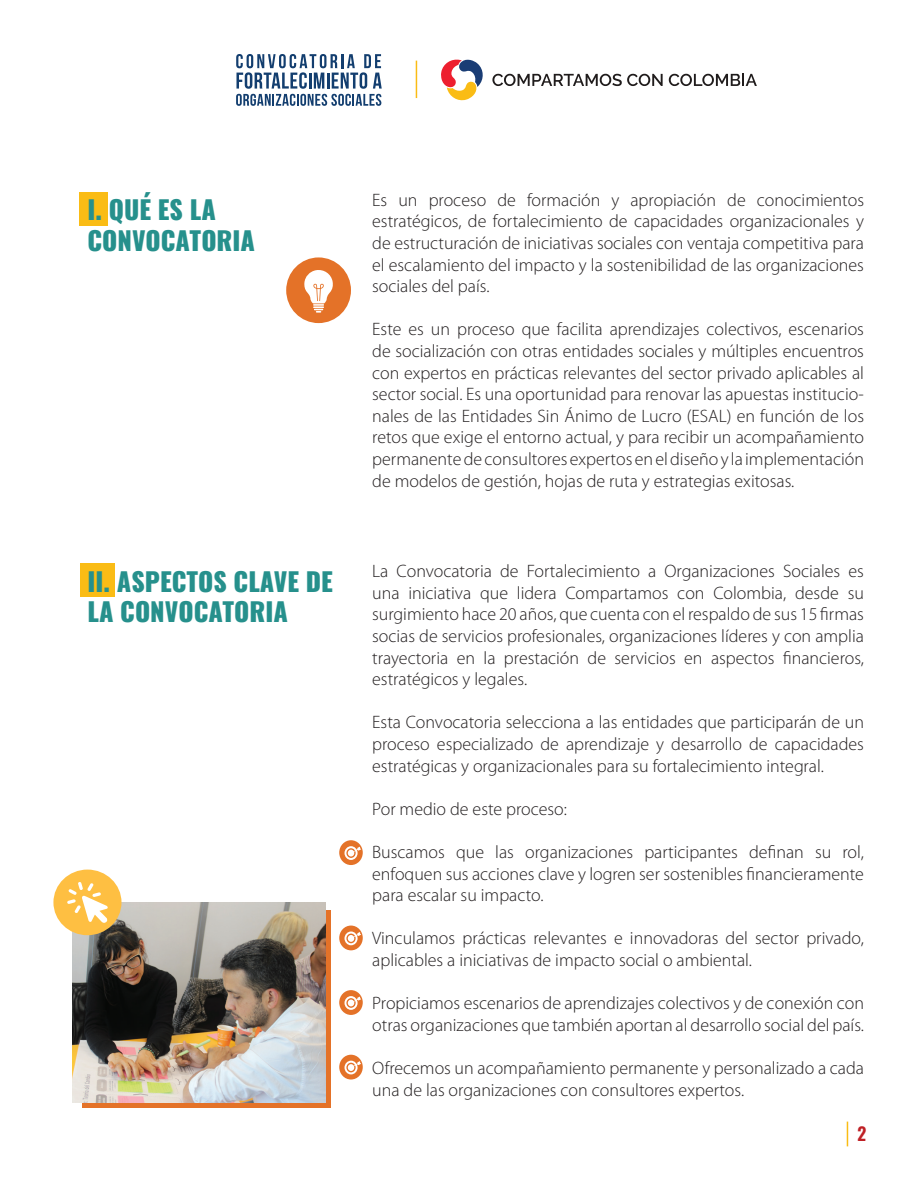
<style>
.page{position:relative;width:918px;height:1188px;background:#fff}
.page>*{position:absolute;margin:0;border:0;box-sizing:border-box;transform-origin:0 0}
.t1{font:800 25.5px/30.6px "Oswald";color:#26908c}
.t2{font:300 18px/21.6px "Myriad Pro";color:#231f20;text-align:justify}
.t3{font:600 18px "Oswald";color:#bf2025}
</style>
<div class="page">
<svg style="left:236px;top:54px;width:146px;height:52px"></svg>
<hr style="left:416px;top:61px;width:1px;height:37px;background:#fabc15">
<svg style="left:847px;top:1122px;width:1px;height:24px"></svg>
<svg style="left:441px;top:59px;width:42px;height:42px"></svg>
<svg style="left:492px;top:74px;width:171px;height:12px"></svg>
<svg style="left:669px;top:74px;width:88px;height:12px"></svg>
<div style="left:82px;top:910px;width:249px;height:198px;background:#e47228"></div>
<div style="left:80px;top:192px;width:28px;height:33px;background:#fabc15"></div>
<div style="left:80px;top:564px;width:34px;height:33px;background:#fabc15"></div>
<img style="left:72px;top:902px;width:253px;height:201px">
<div style="left:339px;top:840px;width:24px;height:25px;background:#e47228;border-radius:50%"></div>
<svg style="left:345px;top:846px;width:13px;height:14px"></svg>
<svg style="left:346px;top:848px;width:10px;height:10px"></svg>
<svg style="left:348px;top:847px;width:13px;height:9px"></svg>
<svg style="left:339px;top:926px;width:24px;height:24px"></svg>
<svg style="left:345px;top:932px;width:13px;height:13px"></svg>
<svg style="left:346px;top:934px;width:10px;height:9px"></svg>
<div style="left:348px;top:935px;width:6px;height:7px;background:#fff;border-radius:50%"></div>
<svg style="left:351px;top:932px;width:10px;height:7px"></svg>
<svg style="left:339px;top:990px;width:24px;height:25px"></svg>
<svg style="left:345px;top:996px;width:13px;height:14px"></svg>
<svg style="left:346px;top:998px;width:10px;height:10px"></svg>
<svg style="left:348px;top:997px;width:13px;height:9px"></svg>
<svg style="left:339px;top:1055px;width:24px;height:25px"></svg>
<svg style="left:345px;top:1061px;width:13px;height:13px"></svg>
<svg style="left:346px;top:1063px;width:10px;height:9px"></svg>
<div style="left:348px;top:1064px;width:6px;height:7px;background:#fff;border-radius:50%"></div>
<svg style="left:351px;top:1061px;width:10px;height:7px"></svg>
<div style="left:286px;top:257px;width:65px;height:66px;background:#e47228;border-radius:50%"></div>
<svg style="left:304px;top:270px;width:29px;height:43px"></svg>
<div style="left:53px;top:870px;width:69px;height:65px;background:#febf42;border-radius:50%"></div>
<svg style="left:67px;top:882px;width:41px;height:41px"></svg>
<h1 class="t1" style="left:87px;top:195px;width:169px">I. QUÉ ES LA<br>CONVOCATORIA</h1>
<h1 class="t1" style="left:87px;top:567px;width:247px">II. ASPECTOS CLAVE DE<br>LA CONVOCATORIA</h1>
<p class="t2" style="left:372px;top:189px;width:493px">Es un proceso de formación y apropiación de conocimientos estratégicos, de fortalecimiento de capacidades organizacionales y de estructuración de iniciativas sociales con ventaja competitiva para el escalamiento del impacto y la sostenibilidad de las organizaciones sociales del país.</p>
<p class="t2" style="left:372px;top:318px;width:493px">Este es un proceso que facilita aprendizajes colectivos, escenarios de socialización con otras entidades sociales y múltiples encuentros con expertos en prácticas relevantes del sector privado aplicables al sector social. Es una oportunidad para renovar las apuestas institucio&shy;nales de las Entidades Sin Ánimo de Lucro (ESAL) en función de los retos que exige el entorno actual, y para recibir un acompañamiento permanente de consultores expertos en el diseño y la implementación de modelos de gestión, hojas de ruta y estrategias exitosas.</p>
<p class="t2" style="left:372px;top:560px;width:493px">La Convocatoria de Fortalecimiento a Organizaciones Sociales es una iniciativa que lidera Compartamos con Colombia, desde su surgimiento hace 20 años, que cuenta con el respaldo de sus 15 firmas socias de servicios profesionales, organizaciones líderes y con amplia trayectoria en la prestación de servicios en aspectos financieros, estratégicos y legales.</p>
<p class="t2" style="left:372px;top:711px;width:493px">Esta Convocatoria selecciona a las entidades que participarán de un proceso especializado de aprendizaje y desarrollo de capacidades estratégicas y organizacionales para su fortalecimiento integral.</p>
<p class="t2" style="left:372px;top:798px;width:196px">Por medio de este proceso:</p>
<p class="t2" style="left:372px;top:841px;width:493px">Buscamos que las organizaciones participantes definan su rol, enfoquen sus acciones clave y logren ser sostenibles financieramente para escalar su impacto.</p>
<p class="t2" style="left:372px;top:927px;width:493px">Vinculamos prácticas relevantes e innovadoras del sector privado, aplicables a iniciativas de impacto social o ambiental.</p>
<p class="t2" style="left:372px;top:992px;width:493px">Propiciamos escenarios de aprendizajes colectivos y de conexión con otras organizaciones que también aportan al desarrollo social del país.</p>
<p class="t2" style="left:372px;top:1057px;width:493px">Ofrecemos un acompañamiento permanente y personalizado a cada una de las organizaciones con consultores expertos.</p>
<p class="t3" style="left:857px;top:1121px;width:11px">2</p>
</div>
